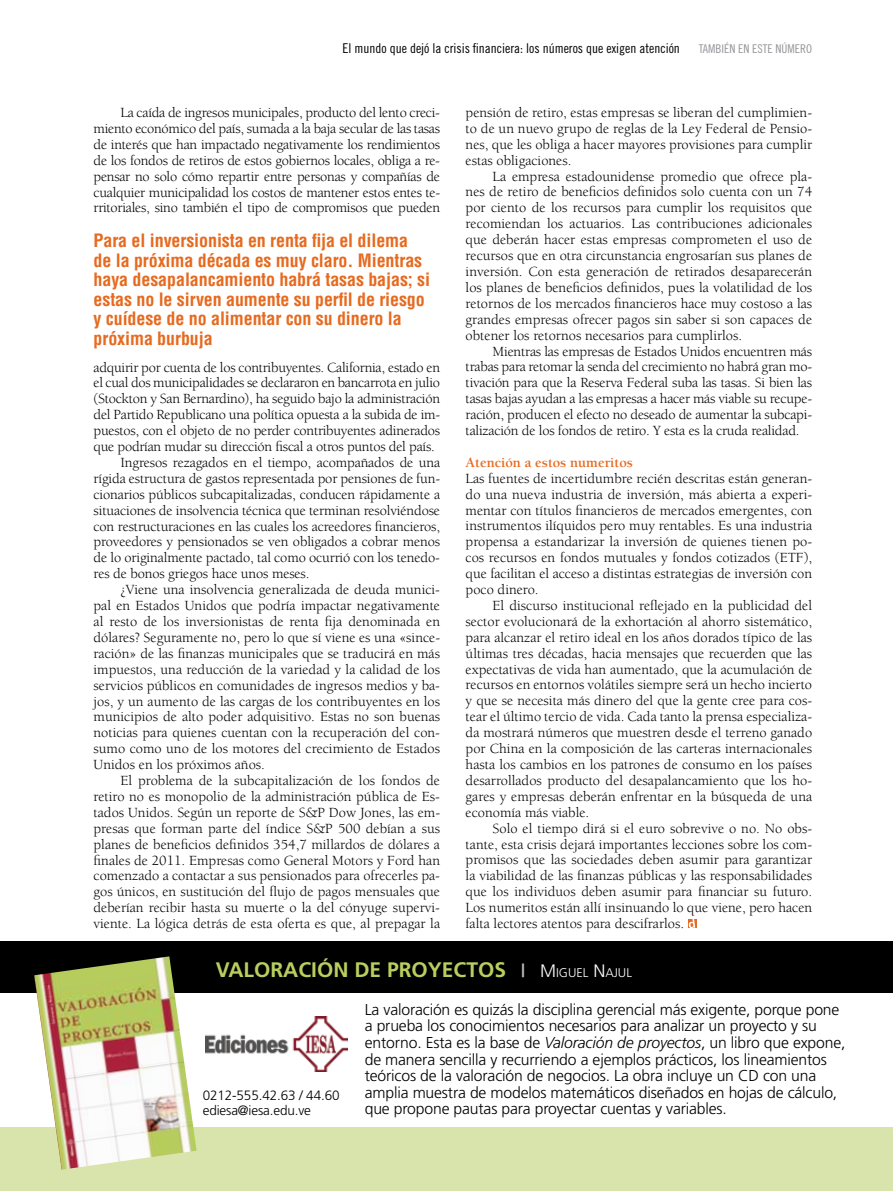
<style>
.page{position:relative;width:893px;height:1191px;background:#fff}
.page>*{position:absolute;margin:0;border:0;box-sizing:border-box;transform-origin:0 0}
.t1{font:700 21px "Frutiger";color:#b8cf5f}
.t2{font:700 condensed 18px/19.5px "Helvetica";letter-spacing:-.005em;color:#e66a1f}
.t3{font:300 15.75px/16.5px "Frutiger";letter-spacing:-.01em;color:#000}
.t4{font:14.4px/15.9px "Berkeley";color:#000;text-align:justify}
.t5{font:14.4px "Berkeley";letter-spacing:-.02em;color:#000}
.t6{font:700 14.4px "Berkeley";color:#e66a1f}
.t7{font:13.5px "Trade Gothic Cond Eighteen";color:#000}
.t8{font:300 13.5px/14.2px "Frutiger";letter-spacing:-.01em;color:#000}
.t9{font:12px "Trade Gothic Cond Eighteen";color:#939598}
.s1{font-size:18px;color:#bcbec0}
.s2{font-weight:300;font-size:18px;color:#fff}
.s3{font-weight:300;font-size:12.6px;color:#fff}
.s4{font-style:italic}
</style>
<div class="page">
<svg style="left:688px;top:919px;width:8px;height:9px"></svg>
<svg style="left:689px;top:919px;width:6px;height:9px"></svg>
<div style="left:0;top:941px;width:893px;height:250px;background:#d9e4ac"></div>
<div style="left:0;top:987px;width:893px;height:140px;background:#fff"></div>
<img style="left:205px;top:1017px;width:142px;height:54px">
<div style="left:0;top:941px;width:893px;height:52px;background:#000"></div>
<img style="left:34px;top:956px;width:163px;height:213px">
<p class="t7" style="left:343px;top:40px;width:339px">El mundo que dejó la crisis financiera: los números que exigen atención</p>
<p class="t9" style="left:699px;top:42px;width:6px">tambi</p>
<p class="t9" style="left:724px;top:42px;width:34px">én en este</p>
<p class="t9" style="left:775px;top:42px;width:13px">número</p>
<p class="t4" style="left:466px;top:105px;width:348px">pensión de retiro, estas empresas se liberan del cumplimien&shy;to de un nuevo grupo de reglas de la Ley Federal de Pensio&shy;nes, que les obliga a hacer mayores provisiones para cumplir estas obligaciones.</p>
<p class="t4" style="left:466px;top:168px;width:348px;text-indent:27px">La empresa estadounidense promedio que ofrece pla&shy;nes de retiro de beneficios definidos solo cuenta con un 74 por ciento de los recursos para cumplir los requisitos que recomiendan los actuarios. Las contribuciones adicionales que deberán hacer estas empresas comprometen el uso de recursos que en otra circunstancia engrosarían sus planes de inversión. Con esta generación de retirados desaparecerán los planes de beneficios definidos, pues la volatilidad de los retornos de los mercados financieros hace muy costoso a las grandes empresas ofrecer pagos sin saber si son capaces de obtener los retornos necesarios para cumplirlos.</p>
<p class="t4" style="left:466px;top:343px;width:348px;text-indent:27px">Mientras las empresas de Estados Unidos encuentren más trabas para retomar la senda del crecimiento no habrá gran mo&shy;tivación para que la Reserva Federal suba las tasas. Si bien las tasas bajas ayudan a las empresas a hacer más viable su recupe&shy;ración, producen el efecto no deseado de aumentar la subcapi&shy;talización de los fondos de retiro. Y esta es la cruda realidad.</p>
<p class="t6" style="left:466px;top:454px;width:169px">Atención a estos numeritos</p>
<p class="t4" style="left:466px;top:470px;width:348px">Las fuentes de incertidumbre recién descritas están generan&shy;do una nueva industria de inversión, más abierta a experi&shy;mentar con títulos financieros de mercados emergentes, con instrumentos ilíquidos pero muy rentables. Es una industria propensa a estandarizar la inversión de quienes tienen po&shy;cos recursos en fondos mutuales y fondos cotizados (ETF), que facilitan el acceso a distintas estrategias de inversión con poco dinero.</p>
<p class="t4" style="left:466px;top:598px;width:348px;text-indent:27px">El discurso institucional reflejado en la publicidad del sector evolucionará de la exhortación al ahorro sistemático, para alcanzar el retiro ideal en los años dorados típico de las últimas tres décadas, hacia mensajes que recuerden que las expectativas de vida han aumentado, que la acumulación de recursos en entornos volátiles siempre será un hecho incierto y que se necesita más dinero del que la gente cree para cos&shy;tear el último tercio de vida. Cada tanto la prensa especializa&shy;da mostrará números que muestren desde el terreno ganado por China en la composición de las carteras internacionales hasta los cambios en los patrones de consumo en los países desarrollados producto del desapalancamiento que los ho&shy;gares y empresas deberán enfrentar en la búsqueda de una economía más viable.</p>
<p class="t4" style="left:466px;top:820px;width:348px;text-indent:27px">Solo el tiempo dirá si el euro sobrevive o no. No obs&shy;tante, esta crisis dejará importantes lecciones sobre los com&shy;promisos que las sociedades deben asumir para garantizar la viabilidad de las finanzas públicas y las responsabilidades que los individuos deben asumir para financiar su futuro.<br>Los numeritos están allí insinuando lo que viene, pero hacen falta lectores atentos para descifrarlos.</p>
<h1 class="t1" style="left:216px;top:957px;width:417px">VALORACIÓN DE PROYECTOS <span class="s1">|</span> <span class="s2">M</span> <span class="s3">IGUEL</span> <span class="s2">N</span><span class="s3">AJUL</span></h1>
<p class="t3" style="left:365px;top:1001px;width:482px">La valoración es quizás la disciplina gerencial más exigente, porque pone a prueba los conocimientos necesarios para analizar un proyecto y su entorno. Esta es la base de <span class="s4">Valoración de proyectos</span>, un libro que expone, de manera sencilla y recurriendo a ejemplos prácticos, los lineamientos teóricos de la valoración de negocios. La obra incluye un CD con una amplia muestra de modelos matemáticos diseñados en hojas de cálculo, que propone pautas para proyectar cuentas y variables.</p>
<p class="t4" style="left:94px;top:105px;width:348px;text-indent:27px">La caída de ingresos municipales, producto del lento creci&shy;miento económico del país, sumada a la baja secular de las tasas de interés que han impactado negativamente los rendimientos de los fondos de retiros de estos gobiernos locales, obliga a re&shy;pensar no solo cómo repartir entre personas y compañías de cualquier municipalidad los costos de mantener estos entes te&shy;rritoriales, sino también el tipo de compromisos que pueden</p>
<p class="t2" style="left:94px;top:231px;width:338px">Para el inversionista en renta fija el dilema de la próxima década es muy claro. Mientras haya desapalancamiento habrá tasas bajas; si estas no le sirven aumente su perfil de riesgo y cuídese de no alimentar con su dinero la próxima burbuja</p>
<p class="t5" style="left:94px;top:359px;width:348px">adquirir por cuenta de los contribuyentes. California, estado en</p>
<p class="t5" style="left:94px;top:375px;width:348px">el cual dos municipalidades se declararon en bancarrota en julio</p>
<p class="t5" style="left:94px;top:391px;width:348px">(Stockton y San Bernardino), ha seguido bajo la administración</p>
<p class="t5" style="left:94px;top:407px;width:348px">del Partido Republicano una política opuesta a la subida de im-</p>
<p class="t5" style="left:94px;top:423px;width:348px">puestos, con el objeto de no perder contribuyentes adinerados</p>
<p class="t5" style="left:94px;top:439px;width:343px">que podrían mudar su dirección fiscal a otros puntos del país.</p>
<p class="t4" style="left:121px;top:455px;width:321px">Ingresos rezagados en el tiempo, acompañados de una</p>
<p class="t4" style="left:94px;top:471px;width:348px">rígida estructura de gastos representada por pensiones de fun-</p>
<p class="t4" style="left:94px;top:486px;width:348px">cionarios públicos subcapitalizadas, conducen rápidamente a</p>
<p class="t4" style="left:94px;top:502px;width:348px">situaciones de insolvencia técnica que terminan resolviéndose</p>
<p class="t4" style="left:94px;top:518px;width:348px">con restructuraciones en las cuales los acreedores financieros,</p>
<p class="t4" style="left:94px;top:534px;width:348px">proveedores y pensionados se ven obligados a cobrar menos</p>
<p class="t4" style="left:94px;top:550px;width:348px">de lo originalmente pactado, tal como ocurrió con los tenedo-</p>
<p class="t4" style="left:94px;top:566px;width:217px">res de bonos griegos hace unos meses.</p>
<p class="t4" style="left:121px;top:582px;width:321px">¿Viene una insolvencia generalizada de deuda munici-</p>
<p class="t4" style="left:94px;top:598px;width:348px">pal en Estados Unidos que podría impactar negativamente</p>
<p class="t4" style="left:94px;top:614px;width:348px">al resto de los inversionistas de renta fija denominada en</p>
<p class="t4" style="left:94px;top:630px;width:348px">dólares? Seguramente no, pero lo que sí viene es una «since-</p>
<p class="t4" style="left:94px;top:645px;width:348px">ración» de las finanzas municipales que se traducirá en más</p>
<p class="t4" style="left:94px;top:661px;width:348px">impuestos, una reducción de la variedad y la calidad de los</p>
<p class="t4" style="left:94px;top:677px;width:348px">servicios públicos en comunidades de ingresos medios y ba-</p>
<p class="t4" style="left:94px;top:693px;width:348px">jos, y un aumento de las cargas de los contribuyentes en los</p>
<p class="t4" style="left:94px;top:709px;width:348px">municipios de alto poder adquisitivo. Estas no son buenas</p>
<p class="t4" style="left:94px;top:725px;width:348px">noticias para quienes cuentan con la recuperación del con-</p>
<p class="t4" style="left:94px;top:741px;width:348px">sumo como uno de los motores del crecimiento de Estados</p>
<p class="t4" style="left:94px;top:757px;width:173px">Unidos en los próximos años.</p>
<p class="t4" style="left:121px;top:773px;width:321px">El problema de la subcapitalización de los fondos de</p>
<p class="t4" style="left:94px;top:788px;width:348px">retiro no es monopolio de la administración pública de Es-</p>
<p class="t4" style="left:94px;top:804px;width:348px">tados Unidos. Según un reporte de S&amp;P Dow Jones, las em-</p>
<p class="t4" style="left:94px;top:820px;width:348px">presas que forman parte del índice S&amp;P 500 debían a sus</p>
<p class="t4" style="left:94px;top:836px;width:348px">planes de beneficios definidos 354,7 millardos de dólares a</p>
<p class="t4" style="left:94px;top:852px;width:348px">finales de 2011. Empresas como General Motors y Ford han</p>
<p class="t4" style="left:94px;top:868px;width:348px">comenzado a contactar a sus pensionados para ofrecerles pa-</p>
<p class="t4" style="left:94px;top:884px;width:348px">gos únicos, en sustitución del flujo de pagos mensuales que</p>
<p class="t4" style="left:94px;top:900px;width:348px">deberían recibir hasta su muerte o la del cónyuge supervi-</p>
<p class="t4" style="left:94px;top:916px;width:348px">viente. La lógica detrás de esta oferta es que, al prepagar la</p>
<p class="t8" style="left:203px;top:1088px;width:138px">0212-555.42.63 / 44.60 ediesa@iesa.edu.ve</p>
</div>
